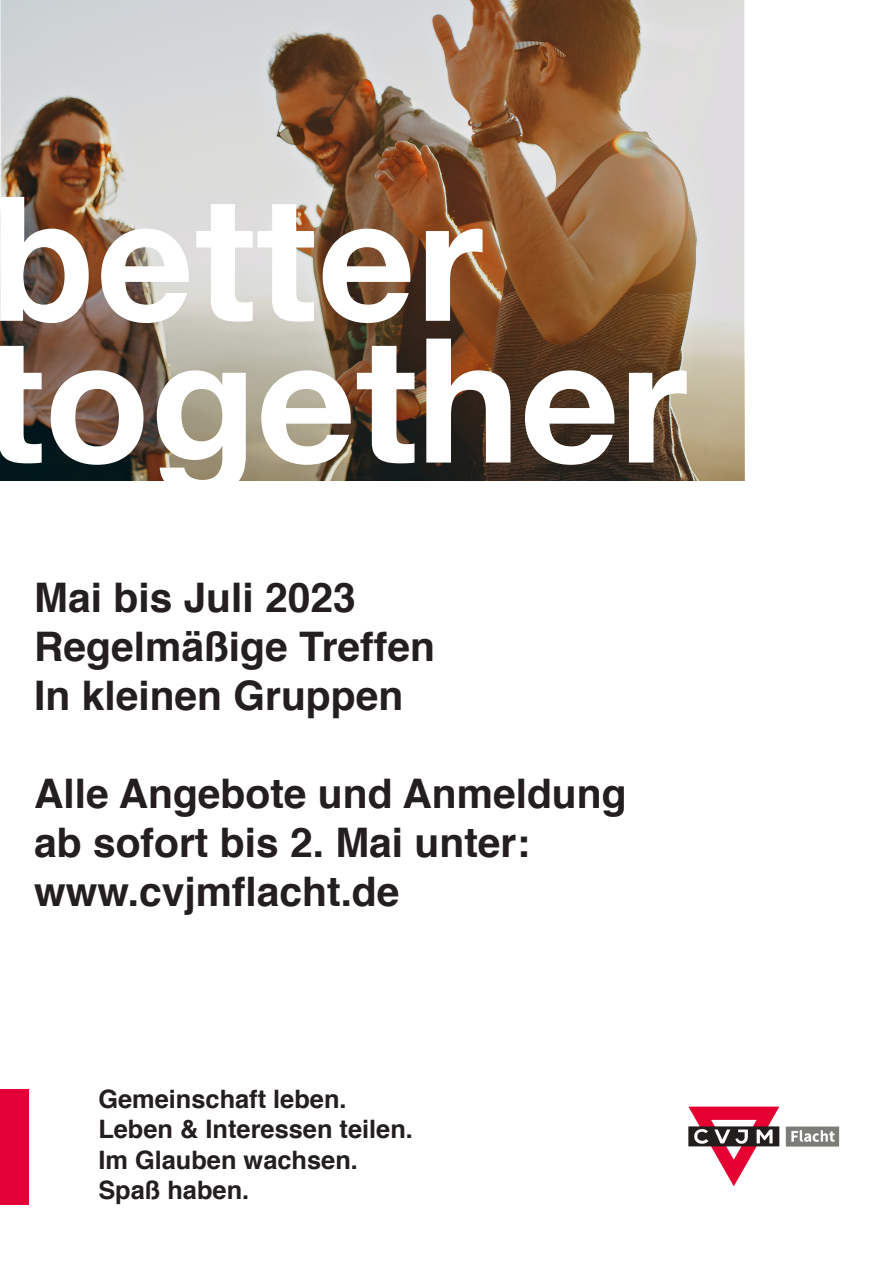
<style>
.page{position:relative;width:893px;height:1263px;background:#fff}
.page>*{position:absolute;margin:0;border:0;box-sizing:border-box;transform-origin:0 0}
.t1{font:700 173.55px "Helvetica Neue";color:#fff}
.t2{font:700 40.8px "Helvetica";color:#231f20}
.t3{font:700 25.35px "Helvetica";color:#231f20}
</style>
<div class="page">
<img style="left:2px;top:0;width:742px;height:480px">
<img style="left:688px;top:1106px;width:152px;height:81px">
<div style="left:0;top:1089px;width:28px;height:115px;background:#e30038"></div>
<p class="t1" style="left:-9px;top:123px;width:493px">better</p>
<p class="t1" style="left:-17px;top:264px;width:706px">together</p>
<p class="t2" style="left:34px;top:565px;width:323px">Mai bis Juli 2023</p>
<p class="t2" style="left:34px;top:614px;width:402px">Regelmäßige Treffen</p>
<p class="t2" style="left:34px;top:663px;width:371px">In kleinen Gruppen</p>
<p class="t2" style="left:34px;top:761px;width:594px">Alle Angebote und Anmeldung</p>
<p class="t2" style="left:34px;top:810px;width:497px">ab sofort bis 2. Mai unter:</p>
<p class="t2" style="left:34px;top:858px;width:367px">www.cvjmflacht.de</p>
<p class="t3" style="left:98px;top:1078px;width:250px">Gemeinschaft leben.</p>
<p class="t3" style="left:98px;top:1109px;width:316px">Leben &amp; Interessen teilen.</p>
<p class="t3" style="left:98px;top:1139px;width:261px">Im Glauben wachsen.</p>
<p class="t3" style="left:98px;top:1170px;width:152px">Spaß haben.</p>
</div>
